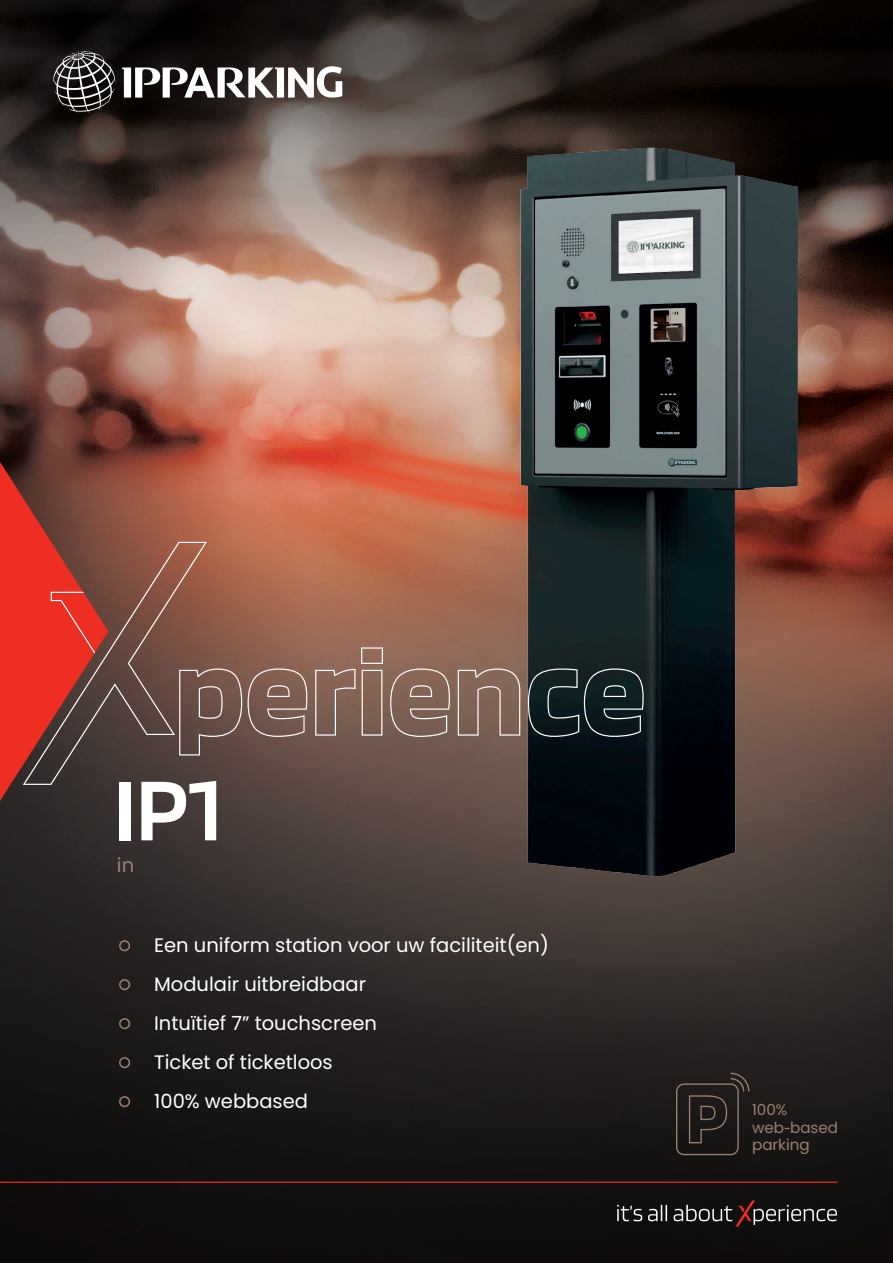
<style>
.page{position:relative;width:893px;height:1263px;background:#fff}
.page>*{position:absolute;margin:0;border:0;box-sizing:border-box;transform-origin:0 0}
.t1{font:600 93.45px "Blinker";color:#fff}
.t2{font:19.5px/39px "Poppins";color:#fff}
.t3{font:19.5px "Poppins";color:#9b8170}
.t4{font:15.15px/17.7px "Poppins";color:#9b8170}
</style>
<div class="page">
<img style="left:0;top:281px;width:893px;height:982px">
<svg style="left:0;top:0;width:893px;height:281px;background:#473b35"></svg>
<img style="left:423px;top:118px;width:464px;height:782px">
<svg style="left:0;top:462px;width:207px;height:339px;background:#914237"></svg>
<svg style="left:179px;top:647px;width:465px;height:108px;background:#69574e"></svg>
<svg style="left:53px;top:51px;width:63px;height:62px;background:#484544"></svg>
<svg style="left:122px;top:66px;width:220px;height:32px"></svg>
<div style="left:119px;top:940px;width:11px;height:11px;border:2px solid #9b8170;border-radius:50%"></div>
<div style="left:119px;top:979px;width:11px;height:11px;border:2px solid #9b8170;border-radius:50%"></div>
<div style="left:119px;top:1018px;width:11px;height:11px;border:2px solid #9b8170;border-radius:50%"></div>
<div style="left:119px;top:1057px;width:11px;height:11px;border:2px solid #9b8170;border-radius:50%"></div>
<div style="left:119px;top:1096px;width:11px;height:11px;border:2px solid #9b8170;border-radius:50%"></div>
<svg style="left:617px;top:1200px;width:220px;height:26px;background:#343030"></svg>
<hr style="left:0;top:1181px;width:838px;height:2px;background:#ee2e22">
<svg style="left:675px;top:1072px;width:75px;height:84px;background:#292321"></svg>
<h1 class="t1" style="left:113px;top:762px;width:111px">IP1</h1>
<p class="t3" style="left:117px;top:854px;width:19px">in</p>
<p class="t2" style="left:154px;top:926px;width:396px">Een uniform station voor uw faciliteit(en)<br>Modulair uitbreidbaar<br>Intuïtief 7” touchscreen<br>Ticket of ticketloos<br>100% webbased</p>
<p class="t4" style="left:752px;top:1101px;width:87px">100% web-based parking</p>
</div>
